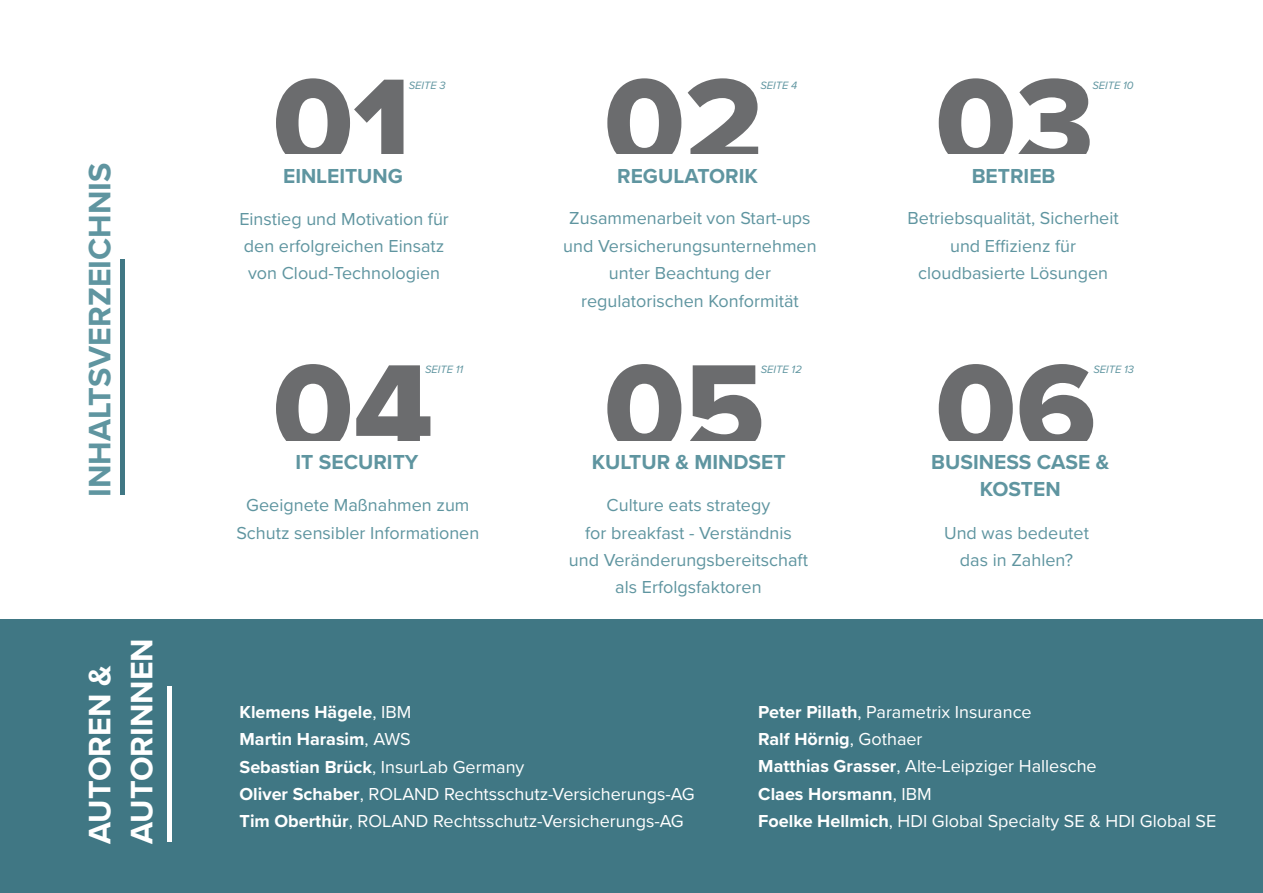
<style>
.page{position:relative;width:1263px;height:893px;background:#fff}
.page>*{position:absolute;margin:0;border:0;box-sizing:border-box;transform-origin:0 0}
.t1{font:129.45px "Proxima Nova Extrabld";color:#57585a}
.t2{font:700 32.25px "Proxima Nova";color:#5f95a0}
.t3{font:700 32.25px/42px "Proxima Nova";color:#fff}
.t4{font:700 21px/27.5px "Proxima Nova";color:#5f95a0;text-align:center}
.t5{font:18px/27.5px "Proxima Nova";color:#5f95a0;text-align:center}
.t6{font:18px/27.5px "Proxima Nova";color:#fff}
.t7{font:italic 11.1px "Proxima Nova";color:#5f95a0}
.s1{font-weight:700}
</style>
<div class="page">
<div style="left:0;top:620px;width:1263px;height:273px;background:#407784"></div>
<hr style="left:120px;top:260px;width:4px;height:235px;background:#407784">
<hr style="left:167px;top:687px;width:4px;height:155px;background:#fff">
<h2 class="t2" style="left:76px;top:497px;width:336px;rotate:-90deg">INHALTSVERZEICHNIS</h2>
<h2 class="t3" style="left:78px;top:844px;width:207px;rotate:-90deg">AUTOREN &amp;<br>AUTORINNEN</h2>
<h1 class="t1" style="left:273px;top:26px;width:140px">01</h1>
<h1 class="t1" style="left:604px;top:26px;width:161px">02</h1>
<h1 class="t1" style="left:935px;top:26px;width:160px">03</h1>
<p class="t7" style="left:409px;top:77px;width:38px">SEITE 3</p>
<p class="t7" style="left:760px;top:77px;width:38px">SEITE 4</p>
<p class="t7" style="left:1092px;top:77px;width:43px">SEITE 10</p>
<p class="t4" style="left:283px;top:161px;width:121px">EINLEITUNG</p>
<p class="t4" style="left:617px;top:161px;width:142px">REGULATORIK</p>
<p class="t4" style="left:972px;top:161px;width:85px">BETRIEB</p>
<p class="t5" style="left:239px;top:204px;width:211px;text-align:left">Einstieg und Motivation für den erfolgreichen Einsatz von Cloud-Technologien</p>
<p class="t5" style="left:563px;top:204px;width:255px">Zusammenarbeit von Start-ups und Versicherungsunternehmen unter Beachtung der regulatorischen Konformität</p>
<p class="t5" style="left:907px;top:204px;width:213px">Betriebsqualität, Sicherheit und Effizienz für cloudbasierte Lösungen</p>
<h1 class="t1" style="left:273px;top:312px;width:162px">04</h1>
<h1 class="t1" style="left:604px;top:312px;width:162px">05</h1>
<h1 class="t1" style="left:935px;top:312px;width:162px">06</h1>
<p class="t7" style="left:425px;top:361px;width:40px">SEITE 11</p>
<p class="t7" style="left:761px;top:361px;width:43px">SEITE 12</p>
<p class="t7" style="left:1093px;top:361px;width:42px">SEITE 13</p>
<p class="t4" style="left:296px;top:447px;width:124px">IT SECURITY</p>
<p class="t4" style="left:592px;top:447px;width:196px">KULTUR &amp; MINDSET</p>
<p class="t4" style="left:931px;top:447px;width:179px">BUSINESS CASE &amp;<br>KOSTEN</p>
<p class="t5" style="left:236px;top:491px;width:244px">Geeignete Maßnahmen zum<br>Schutz sensibler Informationen</p>
<p class="t5" style="left:569px;top:491px;width:241px">Culture eats strategy<br>for breakfast - Verständnis und Veränderungsbereitschaft als Erfolgsfaktoren</p>
<p class="t5" style="left:944px;top:518px;width:146px">Und was bedeutet das in Zahlen?</p>
<p class="t6" style="left:240px;top:697px;width:457px"><span class="s1">Klemens Hägele</span>, IBM<br><span class="s1">Martin Harasim</span>, AWS<br><span class="s1">Sebastian Brück</span>, InsurLab Germany<br><span class="s1">Oliver Schaber</span>, ROLAND Rechtsschutz-Versicherungs-AG <span class="s1">Tim Oberthür</span>, ROLAND Rechtsschutz-Versicherungs-AG</p>
<p class="t6" style="left:758px;top:697px;width:460px"><span class="s1">Peter Pillath</span>, Parametrix Insurance<br><span class="s1">Ralf Hörnig</span>, Gothaer<br><span class="s1">Matthias Grasser</span>, Alte-Leipziger Hallesche<br><span class="s1">Claes Horsmann</span>, IBM<br><span class="s1">Foelke Hellmich</span>, HDI Global Specialty SE &amp; HDI Global SE</p>
</div>
